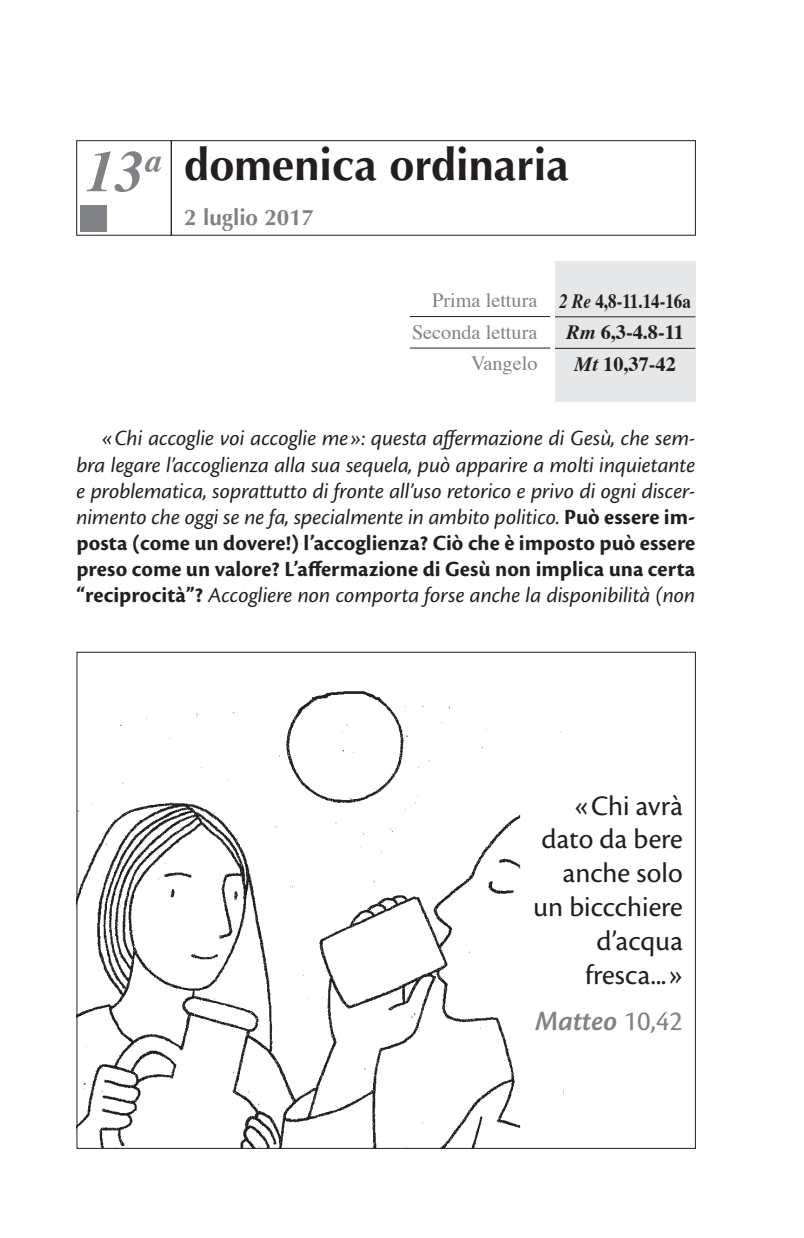
<style>
.page{position:relative;width:804px;height:1238px;background:#fff}
.page>*{position:absolute;margin:0;border:0;box-sizing:border-box;transform-origin:0 0}
.t1{font:700 45px "Optima LT Std";color:#231f20}
.t2{font:29.25px/33.8px "Cronos Pro";color:#231f20;text-align:right}
.t3{font:italic 600 29.25px "Cronos Pro";color:#808285}
.t4{font:italic 22.5px/26.1px "Cronos Pro";letter-spacing:-.005em;color:#231f20;text-align:justify}
.t5{font:700 22.5px "Optima LT Std";color:#808285}
.t6{font:700 20.25px/31.5px "Times";color:#231f20;text-align:center;scale:.84 1}
.t7{font:20.25px/31.5px "Times";color:#808285;text-align:right}
.s1{font-family:"Times";font-style:italic;font-size:58.5px;color:#808285}
.s2{font-style:italic}
.s3{font-weight:700;font-style:normal}
.s4{font-weight:400;font-style:normal}
</style>
<div class="page">
<img style="left:79px;top:691px;width:485px;height:455px">
<div style="left:76px;top:140px;width:95px;height:95px;border:1px solid #231f20"></div>
<div style="left:80px;top:205px;width:26px;height:27px;background:#808285"></div>
<div style="left:171px;top:140px;width:524px;height:95px;border:1px solid #231f20"></div>
<div style="left:555px;top:261px;width:140px;height:140px;background:#e6e7e9"></div>
<hr style="left:555px;top:316px;width:140px;height:1px;background:#231f20">
<hr style="left:555px;top:348px;width:140px;height:1px;background:#231f20">
<hr style="left:410px;top:316px;width:140px;height:1px;background:#231f20">
<hr style="left:410px;top:347px;width:140px;height:1px;background:#231f20">
<h1 class="t1" style="left:86px;top:139px;width:484px"><span class="s1">13</span><sup>a</sup> domenica ordinaria</h1>
<p class="t5" style="left:184px;top:204px;width:132px">2 luglio 2017</p>
<p class="t7" style="left:412px;top:283px;width:127px">Prima lettura<br>Seconda lettura<br>Vangelo</p>
<p class="t6" style="left:559px;top:283px;width:158px"><span class="s2">2 Re</span> 4,8-11.14-16a<br><span class="s2">Rm</span> 6,3-4.8-11<br><span class="s2">Mt</span> 10,37-42</p>
<p class="t4" style="left:76px;top:425px;width:620px;text-indent:26px">«Chi accoglie voi accoglie me»: questa affermazione di Gesù, che sem&shy;bra legare l’accoglienza alla sua sequela, può apparire a molti inquietante e problematica, soprattutto di fronte all’uso retorico e privo di ogni discer&shy;nimento che oggi se ne fa, specialmente in ambito politico. <span class="s3">Può essere im&shy;posta (come un dovere!) l’accoglienza? Ciò che è imposto può essere preso come un valore? L’affermazione di Gesù non implica una certa “reciprocità”?</span> Accogliere non comporta forse anche la disponibilità (non</p>
<h2 class="t2" style="left:533px;top:788px;width:151px">«Chi avrà dato da bere anche solo un biccchiere d’acqua fresca...»</h2>
<h2 class="t3" style="left:535px;top:1004px;width:149px">Matteo <span class="s4">10,42</span></h2>
</div>
